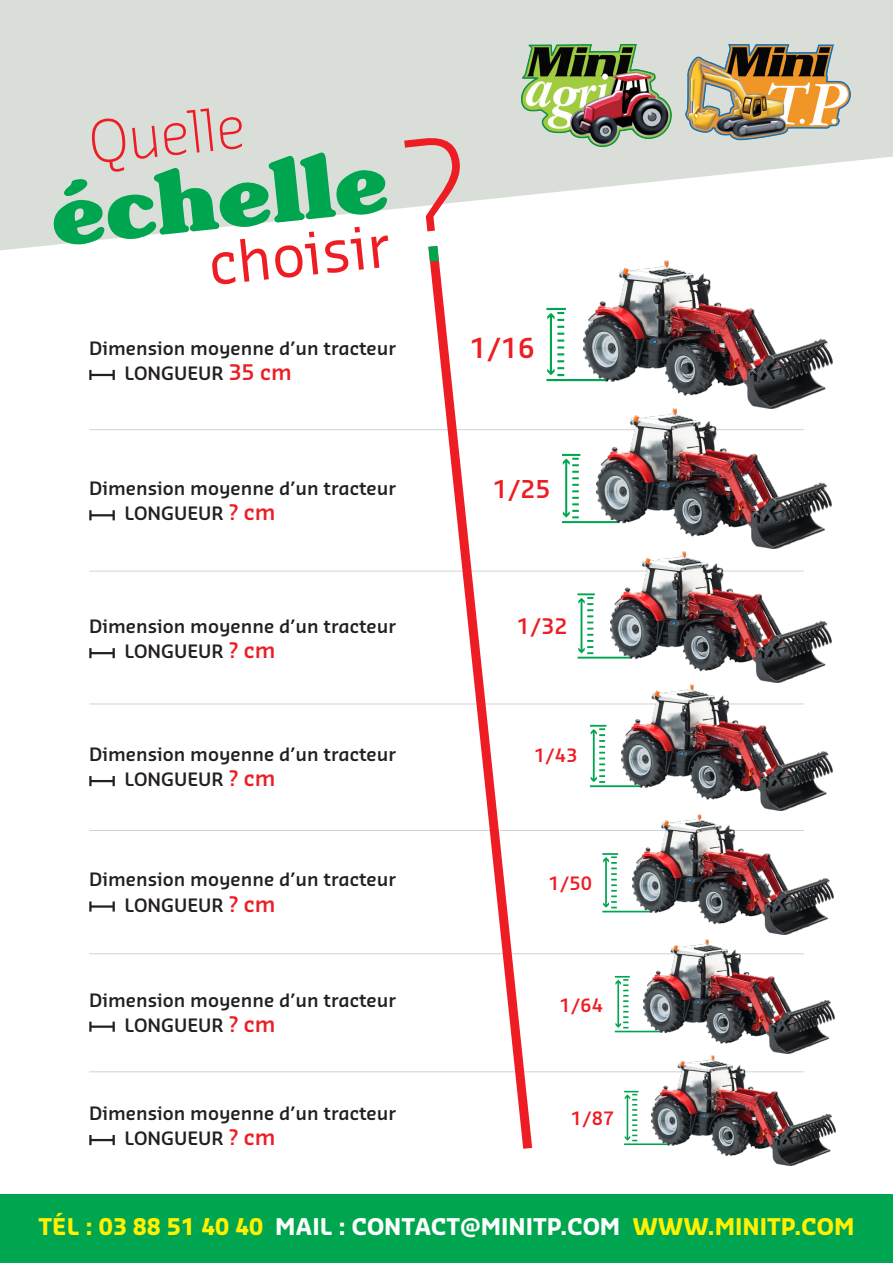
<style>
.page{position:relative;width:893px;height:1263px;background:#fff}
.page>*{position:absolute;margin:0;border:0;box-sizing:border-box;transform-origin:0 0}
.t1{font:900 90px "Subway";color:#00a54f}
.t2{font:57px "Sansa Pro";color:#ee1d23}
.t3{font:300 57px "Sansa Pro";color:#ee1d23}
.t4{font:600 27px "Sansa Pro";color:#ee1d23}
.t5{font:600 24px "Sansa Pro";color:#ee1d23}
.t6{font:700 22.5px "Sansa Pro";color:#fff101}
.t7{font:600 21px "Sansa Pro";color:#ee1d23}
.t8{font:600 18px/25.2px "Sansa Pro";color:#231f20}
.t9{font:600 18px "Sansa Pro";color:#ee1d23}
.s1{font-size:21px;color:#ee1d23}
.s2{color:#fcfdfc}
</style>
<div class="page">
<hr style="left:89px;top:429px;width:715px;height:1px;background:#d1d2d4">
<hr style="left:89px;top:571px;width:715px;height:1px;background:#d1d2d4">
<hr style="left:89px;top:704px;width:715px;height:1px;background:#d1d2d4">
<hr style="left:89px;top:830px;width:715px;height:1px;background:#d1d2d4">
<hr style="left:89px;top:953px;width:715px;height:1px;background:#d1d2d4">
<hr style="left:89px;top:1071px;width:715px;height:1px;background:#d1d2d4">
<svg style="left:0;top:0;width:893px;height:250px;fill:#d9dfd8"></svg>
<img style="left:521px;top:43px;width:151px;height:104px">
<img style="left:685px;top:43px;width:167px;height:99px">
<div style="left:0;top:1195px;width:893px;height:68px;background:#00a54f"></div>
<svg style="left:424px;top:271px;width:114px;height:878px"></svg>
<svg style="left:547px;top:312px;width:17px;height:64px"></svg>
<hr style="left:546px;top:308px;width:20px;height:2px;background:#00a54f">
<hr style="left:546px;top:379px;width:60px;height:2px;background:#00a54f">
<img style="left:583px;top:260px;width:249px;height:148px">
<svg style="left:562px;top:454px;width:18px;height:64px"></svg>
<hr style="left:562px;top:521px;width:56px;height:2px;background:#00a54f">
<img style="left:597px;top:409px;width:235px;height:140px">
<svg style="left:577px;top:593px;width:18px;height:61px"></svg>
<hr style="left:577px;top:657px;width:54px;height:2px;background:#00a54f">
<img style="left:610px;top:551px;width:222px;height:132px">
<svg style="left:590px;top:725px;width:16px;height:58px"></svg>
<hr style="left:590px;top:785px;width:51px;height:2px;background:#00a54f">
<img style="left:621px;top:684px;width:212px;height:126px">
<svg style="left:602px;top:853px;width:16px;height:55px"></svg>
<hr style="left:602px;top:911px;width:49px;height:1px;background:#00a54f">
<img style="left:632px;top:814px;width:202px;height:120px">
<svg style="left:615px;top:976px;width:15px;height:52px"></svg>
<hr style="left:615px;top:1031px;width:46px;height:1px;background:#00a54f">
<img style="left:643px;top:939px;width:192px;height:114px">
<svg style="left:624px;top:1091px;width:14px;height:50px"></svg>
<hr style="left:624px;top:1143px;width:44px;height:2px;background:#00a54f">
<img style="left:651px;top:1055px;width:184px;height:110px">
<hr style="left:90px;top:374px;width:24px;height:2px;background:#231f20">
<svg style="left:89px;top:370px;width:3px;height:10px"></svg>
<svg style="left:113px;top:370px;width:2px;height:10px"></svg>
<hr style="left:90px;top:514px;width:24px;height:2px;background:#231f20">
<svg style="left:89px;top:510px;width:3px;height:10px"></svg>
<svg style="left:113px;top:510px;width:2px;height:10px"></svg>
<hr style="left:90px;top:652px;width:24px;height:2px;background:#231f20">
<svg style="left:89px;top:648px;width:3px;height:10px"></svg>
<svg style="left:113px;top:648px;width:2px;height:10px"></svg>
<hr style="left:90px;top:780px;width:24px;height:2px;background:#231f20">
<svg style="left:89px;top:776px;width:3px;height:10px"></svg>
<svg style="left:113px;top:776px;width:2px;height:10px"></svg>
<hr style="left:90px;top:905px;width:24px;height:3px;background:#231f20">
<svg style="left:89px;top:901px;width:3px;height:10px"></svg>
<svg style="left:113px;top:901px;width:2px;height:10px"></svg>
<hr style="left:90px;top:1025px;width:24px;height:3px;background:#231f20">
<svg style="left:89px;top:1021px;width:3px;height:11px"></svg>
<svg style="left:113px;top:1021px;width:2px;height:11px"></svg>
<hr style="left:90px;top:1139px;width:24px;height:2px;background:#231f20">
<svg style="left:89px;top:1135px;width:3px;height:10px"></svg>
<svg style="left:113px;top:1135px;width:2px;height:10px"></svg>
<svg style="left:404px;top:135px;width:66px;height:136px"></svg>
<p class="t3" style="left:85px;top:105px;width:158px;rotate:-6deg">Quelle</p>
<p class="t1" style="left:46px;top:164px;width:340px;rotate:-6deg">échelle</p>
<p class="t2" style="left:205px;top:227px;width:183px;rotate:-6deg">choisir</p>
<p class="t8" style="left:124px;top:335px;width:273px;text-indent:-35px">Dimension moyenne d’un tracteur<br>LONGUEUR <span class="s1">35 cm</span></p>
<p class="t4" style="left:470px;top:330px;width:67px">1/16</p>
<p class="t8" style="left:124px;top:475px;width:273px;text-indent:-35px">Dimension moyenne d’un tracteur<br>LONGUEUR <span class="s1">? cm</span></p>
<p class="t5" style="left:493px;top:473px;width:59px">1/25</p>
<p class="t8" style="left:124px;top:613px;width:273px;text-indent:-35px">Dimension moyenne d’un tracteur<br>LONGUEUR <span class="s1">? cm</span></p>
<p class="t7" style="left:517px;top:612px;width:52px">1/32</p>
<p class="t8" style="left:124px;top:741px;width:273px;text-indent:-35px">Dimension moyenne d’un tracteur<br>LONGUEUR <span class="s1">? cm</span></p>
<p class="t9" style="left:534px;top:743px;width:45px">1/43</p>
<p class="t8" style="left:124px;top:866px;width:273px;text-indent:-35px">Dimension moyenne d’un tracteur<br>LONGUEUR <span class="s1">? cm</span></p>
<p class="t9" style="left:549px;top:872px;width:45px">1/50</p>
<p class="t8" style="left:124px;top:986px;width:273px;text-indent:-35px">Dimension moyenne d’un tracteur<br>LONGUEUR <span class="s1">? cm</span></p>
<p class="t9" style="left:560px;top:993px;width:45px">1/64</p>
<p class="t8" style="left:124px;top:1100px;width:273px;text-indent:-35px">Dimension moyenne d’un tracteur<br>LONGUEUR <span class="s1">? cm</span></p>
<p class="t9" style="left:571px;top:1106px;width:45px">1/87</p>
<p class="t6" style="left:39px;top:1211px;width:817px">TÉL : 03 88 51 40 40 <span class="s2">MAIL : CONTACT@MINITP.COM</span> WWW.MINITP.COM</p>
</div>
